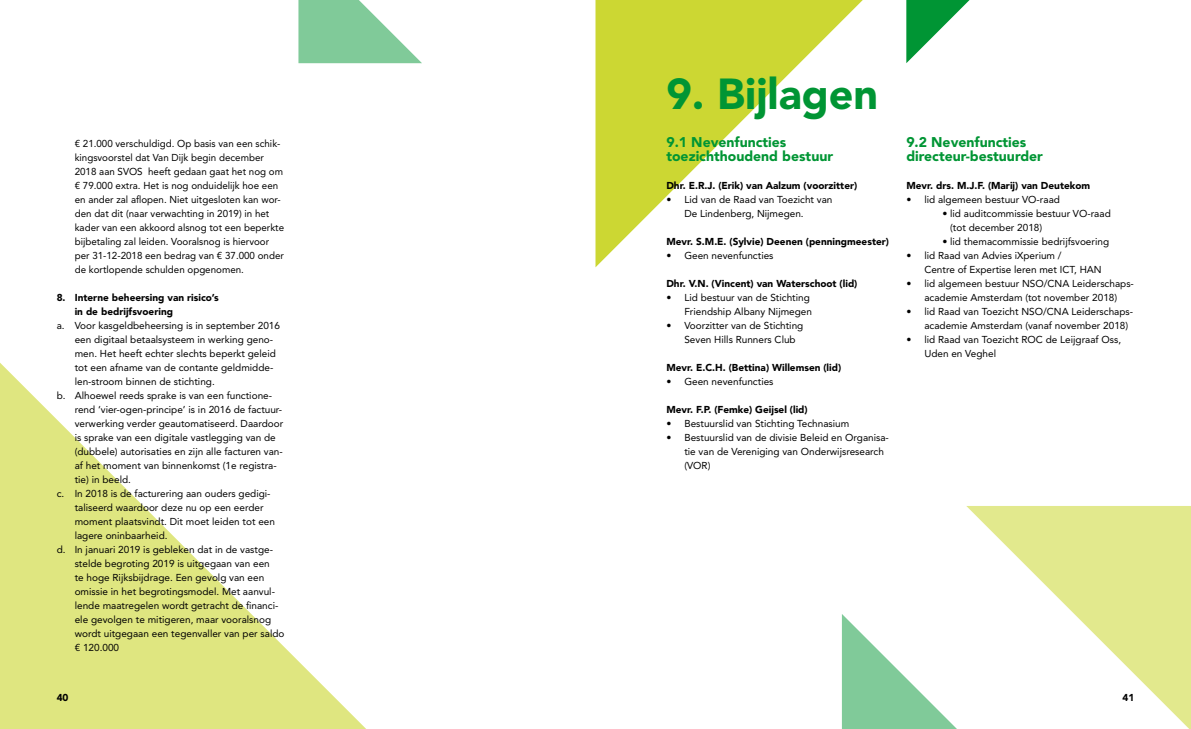
<style>
.page{position:relative;width:1191px;height:729px;background:#fff}
.page>*{position:absolute;margin:0;border:0;box-sizing:border-box;transform-origin:0 0}
.t1{font:900 43px "Avenir LT Std";color:#009534}
.t2{font:900 14px/14px "Avenir LT Std";color:#009534}
.t3{font:10px/14px "Avenir LT Std";color:#000}
.t4{font:900 10px/14px "Avenir LT Std";color:#000}
</style>
<div class="page">
<svg style="left:906px;top:0;width:64px;height:63px"></svg>
<svg style="left:595px;top:0;width:268px;height:267px"></svg>
<svg style="left:0;top:363px;width:366px;height:366px;fill:#dfe680"></svg>
<svg style="left:298px;top:0;width:124px;height:63px"></svg>
<svg style="left:966px;top:506px;width:225px;height:223px"></svg>
<svg style="left:842px;top:614px;width:115px;height:115px"></svg>
<p class="t3" style="left:75px;top:136px;width:211px">€ 21.000 verschuldigd. Op basis van een schik&shy;kingsvoorstel dat Van Dijk begin december 2018 aan SVOS heeft gedaan gaat het nog om € 79.000 extra. Het is nog onduidelijk hoe een en ander zal aflopen. Niet uitgesloten kan wor&shy;den dat dit (naar verwachting in 2019) in het kader van een akkoord alsnog tot een beperkte bijbetaling zal leiden. Vooralsnog is hiervoor per 31-12-2018 een bedrag van € 37.000 onder de kortlopende schulden opgenomen.</p>
<p class="t4" style="left:75px;top:290px;width:146px;text-indent:-18px">8. Interne beheersing van risico’s in de bedrijfsvoering</p>
<p class="t3" style="left:57px;top:318px;width:225px">a. Voor kasgeldbeheersing is in september 2016</p>
<p class="t3" style="left:75px;top:332px;width:200px">een digitaal betaalsysteem in werking geno-</p>
<p class="t3" style="left:75px;top:346px;width:203px">men. Het heeft echter slechts beperkt geleid</p>
<p class="t3" style="left:75px;top:360px;width:200px">tot een afname van de contante geldmidde-</p>
<p class="t3" style="left:75px;top:374px;width:142px">len-stroom binnen de stichting.</p>
<p class="t3" style="left:57px;top:388px;width:217px">b. Alhoewel reeds sprake is van een functione-</p>
<p class="t3" style="left:75px;top:402px;width:209px">rend ‘vier-ogen-principe’ is in 2016 de factuur-</p>
<p class="t3" style="left:75px;top:416px;width:210px">verwerking verder geautomatiseerd. Daardoor</p>
<p class="t3" style="left:75px;top:430px;width:202px">is sprake van een digitale vastlegging van de</p>
<p class="t3" style="left:75px;top:444px;width:210px">(dubbele) autorisaties en zijn alle facturen van-</p>
<p class="t3" style="left:75px;top:458px;width:203px">af het moment van binnenkomst (1e registra-</p>
<p class="t3" style="left:75px;top:472px;width:58px">tie) in beeld.</p>
<p class="t3" style="left:57px;top:486px;width:215px">c. In 2018 is de facturering aan ouders gedigi-</p>
<p class="t3" style="left:75px;top:500px;width:190px">taliseerd waardoor deze nu op een eerder</p>
<p class="t3" style="left:75px;top:514px;width:202px">moment plaatsvindt. Dit moet leiden tot een</p>
<p class="t3" style="left:75px;top:528px;width:94px">lagere oninbaarheid.</p>
<p class="t3" style="left:57px;top:542px;width:218px">d. In januari 2019 is gebleken dat in de vastge-</p>
<p class="t3" style="left:75px;top:556px;width:197px">stelde begroting 2019 is uitgegaan van een</p>
<p class="t3" style="left:75px;top:570px;width:191px">te hoge Rijksbijdrage. Een gevolg van een</p>
<p class="t3" style="left:75px;top:584px;width:202px">omissie in het begrotingsmodel. Met aanvul-</p>
<p class="t3" style="left:75px;top:598px;width:205px">lende maatregelen wordt getracht de financi-</p>
<p class="t3" style="left:75px;top:612px;width:198px">ële gevolgen te mitigeren, maar vooralsnog</p>
<p class="t3" style="left:75px;top:626px;width:211px">wordt uitgegaan een tegenvaller van per saldo</p>
<p class="t3" style="left:75px;top:640px;width:46px">€ 120.000</p>
<h1 class="t1" style="left:666px;top:68px;width:213px">9. Bijlagen</h1>
<h2 class="t2" style="left:666px;top:135px;width:168px">9.1 Nevenfuncties toezichthoudend bestuur</h2>
<p class="t4" style="left:666px;top:178px;width:192px">Dhr. E.R.J. (Erik) van Aalzum (voorzitter)</p>
<p class="t3" style="left:684px;top:192px;width:150px;text-indent:-18px">• Lid van de Raad van Toezicht van<br>De Lindenberg, Nijmegen.</p>
<p class="t4" style="left:666px;top:234px;width:224px">Mevr. S.M.E. (Sylvie) Deenen (penningmeester)</p>
<p class="t3" style="left:666px;top:248px;width:109px">• Geen nevenfuncties</p>
<p class="t4" style="left:666px;top:276px;width:192px">Dhr. V.N. (Vincent) van Waterschoot (lid)</p>
<p class="t3" style="left:666px;top:290px;width:147px;text-align:right">• Lid bestuur van de Stichting<br>Friendship Albany Nijmegen</p>
<p class="t3" style="left:684px;top:318px;width:120px;text-indent:-18px">• Voorzitter van de Stichting<br>Seven Hills Runners Club</p>
<p class="t4" style="left:666px;top:360px;width:176px">Mevr. E.C.H. (Bettina) Willemsen (lid)</p>
<p class="t3" style="left:666px;top:374px;width:109px">• Geen nevenfuncties</p>
<p class="t4" style="left:666px;top:402px;width:143px">Mevr. F.P. (Femke) Geijsel (lid)</p>
<p class="t3" style="left:666px;top:416px;width:184px">• Bestuurslid van Stichting Technasium</p>
<p class="t3" style="left:684px;top:430px;width:206px;text-indent:-18px">• Bestuurslid van de divisie Beleid en Organisa&shy;tie van de Vereniging van Onderwijsresearch (VOR)</p>
<h2 class="t2" style="left:906px;top:135px;width:138px">9.2 Nevenfuncties directeur-bestuurder</h2>
<p class="t4" style="left:906px;top:178px;width:185px">Mevr. drs. M.J.F. (Marij) van Deutekom</p>
<p class="t3" style="left:906px;top:192px;width:155px">• lid algemeen bestuur VO-raad</p>
<p class="t3" style="left:950px;top:206px;width:162px;text-indent:-8px">• lid auditcommissie bestuur VO-raad (tot december 2018)</p>
<p class="t3" style="left:942px;top:234px;width:168px">• lid themacommissie bedrijfsvoering</p>
<p class="t3" style="left:924px;top:248px;width:179px;text-indent:-18px">• lid Raad van Advies iXperium /<br>Centre of Expertise leren met ICT, HAN</p>
<p class="t3" style="left:906px;top:276px;width:229px;text-align:center">• lid algemeen bestuur NSO/CNA Leiderschaps&shy;academie Amsterdam (tot november 2018)</p>
<p class="t3" style="left:924px;top:304px;width:210px;text-indent:-18px">• lid Raad van Toezicht NSO/CNA Leiderschaps&shy;academie Amsterdam (vanaf november 2018)</p>
<p class="t3" style="left:924px;top:332px;width:198px;text-indent:-18px">• lid Raad van Toezicht ROC de Leijgraaf Oss,<br>Uden en Veghel</p>
<p class="t4" style="left:57px;top:690px;width:13px">40</p>
<p class="t4" style="left:1122px;top:690px;width:13px">41</p>
</div>
